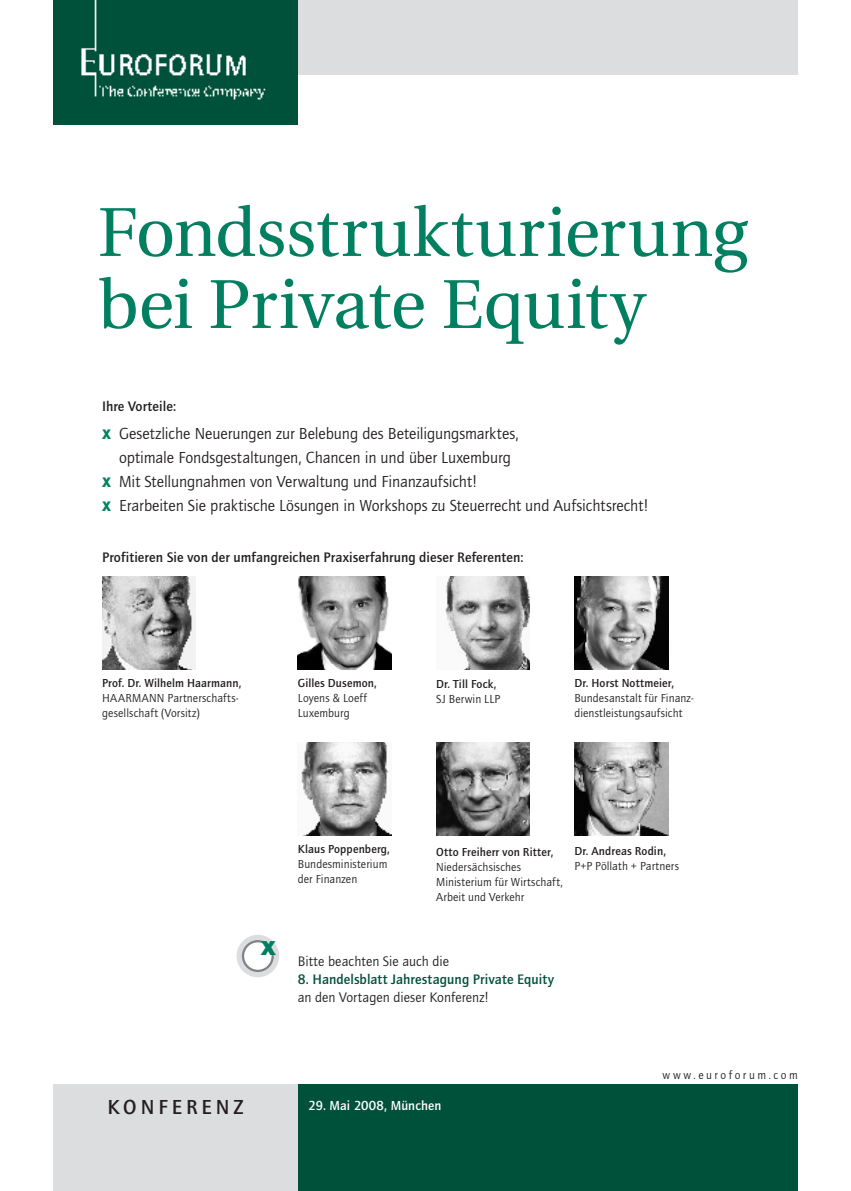
<style>
.page{position:relative;width:851px;height:1191px;background:#fff}
.page>*{position:absolute;margin:0;border:0;box-sizing:border-box;transform-origin:0 0}
.t1{font:69px/72px "Utopia";letter-spacing:-.005em;color:#008060}
.t2{font:900 28.5px "Quay Sans EF";color:#008060}
.t3{font:500 21px "Quay Sans EF";color:#231f20}
.t4{font:16.5px/24px "Quay Sans EF";letter-spacing:-.005em;color:#231f20;text-align:center}
.t5{font:500 14.25px "Quay Sans EF";letter-spacing:.005em;color:#231f20}
.t6{font:14.25px "Quay Sans EF";color:#231f20}
.t7{font:500 14.25px "Quay Sans EF";letter-spacing:.005em;color:#00513a}
.t8{font:500 13.5px "Quay Sans EF";letter-spacing:.01em;color:#fff}
.t9{font:12px/15px "Quay Sans EF";letter-spacing:.01em;color:#231f20}
.t10{font:500 12px/15px "Quay Sans EF";letter-spacing:.015em;color:#231f20}
.t11{font:12px "Quay Sans EF";letter-spacing:.21em;color:#231f20}
.s1{font-weight:900;font-size:14.25px;color:#008060}
.s2{font-weight:500}
.s3{font-weight:400}
</style>
<div class="page">
<div style="left:298px;top:0;width:499px;height:75px;background:#dcdddf"></div>
<div style="left:53px;top:1084px;width:245px;height:107px;background:#dcdddf"></div>
<div style="left:298px;top:1084px;width:499px;height:107px;background:#00513a"></div>
<img style="left:53px;top:0;width:245px;height:124px">
<div style="left:236px;top:934px;width:43px;height:43px;background:#dcdddf;border-radius:50%"></div>
<div style="left:243px;top:941px;width:29px;height:30px;background:#fff;border-radius:50%"></div>
<div style="left:242px;top:940px;width:32px;height:32px;border:2px solid #808285;border-radius:50%"></div>
<img style="left:102px;top:576px;width:94px;height:94px">
<img style="left:298px;top:576px;width:93px;height:94px">
<img style="left:445px;top:576px;width:84px;height:94px">
<img style="left:574px;top:576px;width:94px;height:94px">
<img style="left:301px;top:742px;width:90px;height:94px">
<img style="left:436px;top:742px;width:93px;height:94px">
<img style="left:574px;top:742px;width:94px;height:94px">
<p class="t1" style="left:98px;top:198px;width:651px">Fondsstrukturierung bei Private Equity</p>
<p class="t5" style="left:102px;top:398px;width:75px">Ihre Vorteile:</p>
<p class="t4" style="left:102px;top:421px;width:418px"><span class="s1">X</span> Gesetzliche Neuerungen zur Belebung des Beteiligungsmarktes, optimale Fondsgestaltungen, Chancen in und über Luxemburg</p>
<p class="t4" style="left:102px;top:469px;width:377px"><span class="s1">X</span> Mit Stellungnahmen von Verwaltung und Finanzaufsicht!</p>
<p class="t4" style="left:102px;top:493px;width:548px"><span class="s1">X</span> Erarbeiten Sie praktische Lösungen in Workshops zu Steuerrecht und Aufsichtsrecht!</p>
<p class="t5" style="left:102px;top:549px;width:423px">Profitieren Sie von der umfangreichen Praxiserfahrung dieser Referenten:</p>
<p class="t9" style="left:102px;top:676px;width:141px"><span class="s2">Prof. Dr. Wilhelm Haarmann,<br></span>HAARMANN Partnerschafts&shy;gesellschaft (Vorsitz)</p>
<p class="t9" style="left:298px;top:676px;width:80px"><span class="s2">Gilles Dusemon,<br></span>Loyens &amp; Loeff<br>Luxemburg</p>
<p class="t10" style="left:436px;top:676px;width:66px">Dr. Till Fock,<br><span class="s3">SJ Berwin LLP</span></p>
<p class="t9" style="left:574px;top:676px;width:121px"><span class="s2">Dr. Horst Nottmeier,<br></span>Bundesanstalt für Finanz&shy;dienstleistungsaufsicht</p>
<p class="t2" style="left:261px;top:929px;width:17px">X</p>
<p class="t9" style="left:298px;top:842px;width:93px"><span class="s2">Klaus Poppenberg,<br></span>Bundesministerium der Finanzen</p>
<p class="t9" style="left:436px;top:845px;width:128px"><span class="s2">Otto Freiherr von Ritter,<br></span>Niedersächsisches<br>Minis-terium für Wirtschaft,<br>Arbeit und Verkehr</p>
<p class="t9" style="left:574px;top:844px;width:106px"><span class="s2">Dr. Andreas Rodin,<br></span>P+P Pöllath + Partners</p>
<p class="t6" style="left:298px;top:953px;width:153px">Bitte beachten Sie auch die</p>
<p class="t7" style="left:298px;top:971px;width:258px">8. Handelsblatt Jahrestagung Private Equity</p>
<p class="t6" style="left:298px;top:989px;width:193px">an den Vortagen dieser Konferenz!</p>
<p class="t11" style="left:662px;top:1068px;width:137px">www.euroforum.com</p>
<p class="t3" style="left:107px;top:1095px;width:49px">Konferenz</p>
<p class="t8" style="left:308px;top:1098px;width:134px">29. Mai 2008, München</p>
</div>
